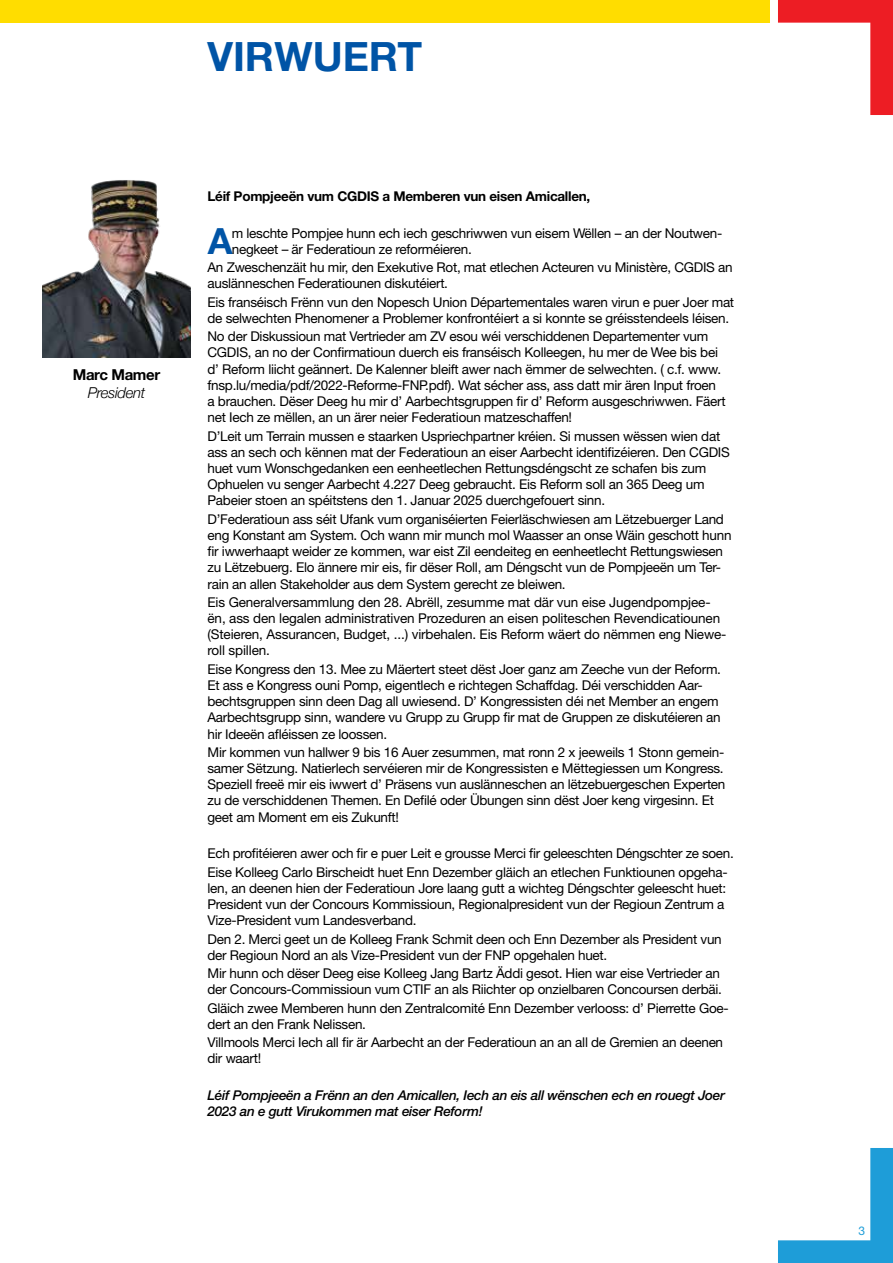
<style>
.page{position:relative;width:893px;height:1263px;background:#fff}
.page>*{position:absolute;margin:0;border:0;box-sizing:border-box;transform-origin:0 0}
.t1{font:700 40.5px "Helvetica Neue LT Std";color:#0054a6}
.t2{font:700 36.15px "Helvetica Neue LT Std";color:#0054a6}
.t3{font:700 15px "Helvetica Neue";letter-spacing:-.025em;color:#000}
.t4{font:italic 300 15px "Helvetica Neue";letter-spacing:-.025em;color:#000}
.t5{font:13.5px/16.2px "Helvetica Neue LT Std";letter-spacing:-.02em;color:#000}
.t6{font:italic 500 13.5px/16.2px "Helvetica Neue LT Std";letter-spacing:-.02em;color:#000}
.t7{font:700 13.5px "Helvetica Neue LT Std";letter-spacing:-.02em;color:#000}
.t8{font:12px "Helvetica Neue LT Std";color:#1e9dd8}
</style>
<div class="page">
<img style="left:43px;top:180px;width:147px;height:177px">
<svg style="left:778px;top:1148px;width:115px;height:115px"></svg>
<svg style="left:778px;top:0;width:115px;height:115px"></svg>
<div style="left:0;top:0;width:770px;height:23px;background:#fd0"></div>
<h1 class="t1" style="left:207px;top:32px;width:216px">VIRWUERT</h1>
<p class="t3" style="left:73px;top:363px;width:89px">Marc Mamer</p>
<p class="t4" style="left:88px;top:381px;width:59px">President</p>
<p class="t7" style="left:207px;top:188px;width:384px">Léif Pompjeeën vum CGDIS a Memberen vun eisen Amicallen,</p>
<h2 class="t2" style="left:208px;top:219px;width:26px">A</h2>
<p class="t5" style="left:232px;top:225px;width:492px">m leschte Pompjee hunn ech iech geschriwwen vun eisem Wëllen – an der Noutwen&shy;negkeet – är Federatioun ze reforméieren.</p>
<p class="t5" style="left:207px;top:259px;width:527px">An Zweschenzäit hu mir, den Exekutive Rot, mat etlechen Acteuren vu Ministère, CGDIS an auslänneschen Federatiounen diskutéiert.</p>
<p class="t5" style="left:207px;top:294px;width:528px">Eis franséisch Frënn vun den Nopesch Union Départementales waren virun e puer Joer mat de selwechten Phenomener a Problemer konfrontéiert a si konnte se gréisstendeels léisen.</p>
<p class="t5" style="left:207px;top:328px;width:520px">No der Diskussioun mat Vertrieder am ZV esou wéi verschiddenen Departementer vum CGDIS, an no der Confirmatioun duerch eis franséisch Kolleegen, hu mer de Wee bis bei d’ Reform liicht geännert. De Kalenner bleift awer nach ëmmer de selwechten. ( c.f. www. fnsp.lu/media/pdf/2022-Reforme-FNP.pdf). Wat sécher ass, ass datt mir ären Input froen a brauchen. Dëser Deeg hu mir d’ Aarbechtsgruppen fir d’ Reform ausgeschriwwen. Fäert net Iech ze mëllen, an un ärer neier Federatioun matzeschaffen!</p>
<p class="t5" style="left:207px;top:427px;width:524px">D’Leit um Terrain mussen e staarken Uspriechpartner kréien. Si mussen wëssen wien dat ass an sech och kënnen mat der Federatioun an eiser Aarbecht identifizéieren. Den CGDIS huet vum Wonschgedanken een eenheetlechen Rettungsdéngscht ze schafen bis zum Ophuelen vu senger Aarbecht 4.227 Deeg gebraucht. Eis Reform soll an 365 Deeg um Pabeier stoen an spéitstens den 1. Januar 2025 duerchgefouert sinn.</p>
<p class="t5" style="left:207px;top:511px;width:525px">D’Federatioun ass séit Ufank vum organiséierten Feierläschwiesen am Lëtzebuerger Land eng Konstant am System. Och wann mir munch mol Waasser an onse Wäin geschott hunn fir iwwerhaapt weider ze kommen, war eist Zil eendeiteg en eenheetlecht Rettungswiesen zu Lëtzebuerg. Elo ännere mir eis, fir dëser Roll, am Déngscht vun de Pompjeeën um Ter&shy;rain an allen Stakeholder aus dem System gerecht ze bleiwen.</p>
<p class="t5" style="left:207px;top:594px;width:520px">Eis Generalversammlung den 28. Abrëll, zesumme mat där vun eise Jugendpompjee&shy;ën, ass den legalen administrativen Prozeduren an eisen politeschen Revendicatiounen (Steieren, Assurancen, Budget, ...) virbehalen. Eis Reform wäert do nëmmen eng Niewe&shy;roll spillen.</p>
<p class="t5" style="left:207px;top:661px;width:515px">Eise Kongress den 13. Mee zu Mäertert steet dëst Joer ganz am Zeeche vun der Reform.<br>Et ass e Kongress ouni Pomp, eigentlech e richtegen Schaffdag. Déi verschidden Aar&shy;bechtsgruppen sinn deen Dag all uwiesend. D’ Kongressisten déi net Member an engem Aarbechtsgrupp sinn, wandere vu Grupp zu Grupp fir mat de Gruppen ze diskutéieren an hir Ideeën afléissen ze loossen.</p>
<p class="t5" style="left:207px;top:744px;width:519px">Mir kommen vun hallwer 9 bis 16 Auer zesummen, mat ronn 2 x jeeweils 1 Stonn gemein&shy;samer Sëtzung. Natierlech servéieren mir de Kongressisten e Mëttegiessen um Kongress.<br>Speziell freeë mir eis iwwert d’ Präsens vun auslänneschen an lëtzebuergeschen Experten zu de verschiddenen Themen. En Defilé oder Übungen sinn dëst Joer keng virgesinn. Et geet am Moment em eis Zukunft!</p>
<p class="t5" style="left:207px;top:844px;width:528px;line-height:18.3px">Ech profitéieren awer och fir e puer Leit e grousse Merci fir geleeschten Déngschter ze soen.<br>Eise Kolleeg Carlo Birscheidt huet Enn Dezember gläich an etlechen Funktiounen opgeha-</p>
<p class="t5" style="left:207px;top:880px;width:520px;text-align:justify">len, an deenen hien der Federatioun Jore laang gutt a wichteg Déngschter geleescht huet:<br>President vun der Concours Kommissioun, Regionalpresident vun der Regioun Zentrum a Vize-President vum Landesverband.</p>
<p class="t5" style="left:207px;top:930px;width:516px">Den 2. Merci geet un de Kolleeg Frank Schmit deen och Enn Dezember als President vun der Regioun Nord an als Vize-President vun der FNP opgehalen huet.</p>
<p class="t5" style="left:207px;top:965px;width:516px">Mir hunn och dëser Deeg eise Kolleeg Jang Bartz Äddi gesot. Hien war eise Vertrieder an der Concours-Commissioun vum CTIF an als Riichter op onzielbaren Concoursen derbäi.</p>
<p class="t5" style="left:207px;top:999px;width:523px">Gläich zwee Memberen hunn den Zentralcomité Enn Dezember verlooss: d’ Pierrette Goe&shy;dert an den Frank Nelissen.</p>
<p class="t5" style="left:207px;top:1034px;width:517px">Villmools Merci Iech all fir är Aarbecht an der Federatioun an an all de Gremien an deenen dir waart!</p>
<p class="t6" style="left:207px;top:1087px;width:519px">Léif Pompjeeën a Frënn an den Amicallen, Iech an eis all wënschen ech en rouegt Joer<br>2023 an e gutt Virukommen mat eiser Reform!</p>
<p class="t8" style="left:858px;top:1223px;width:8px">3</p>
</div>
